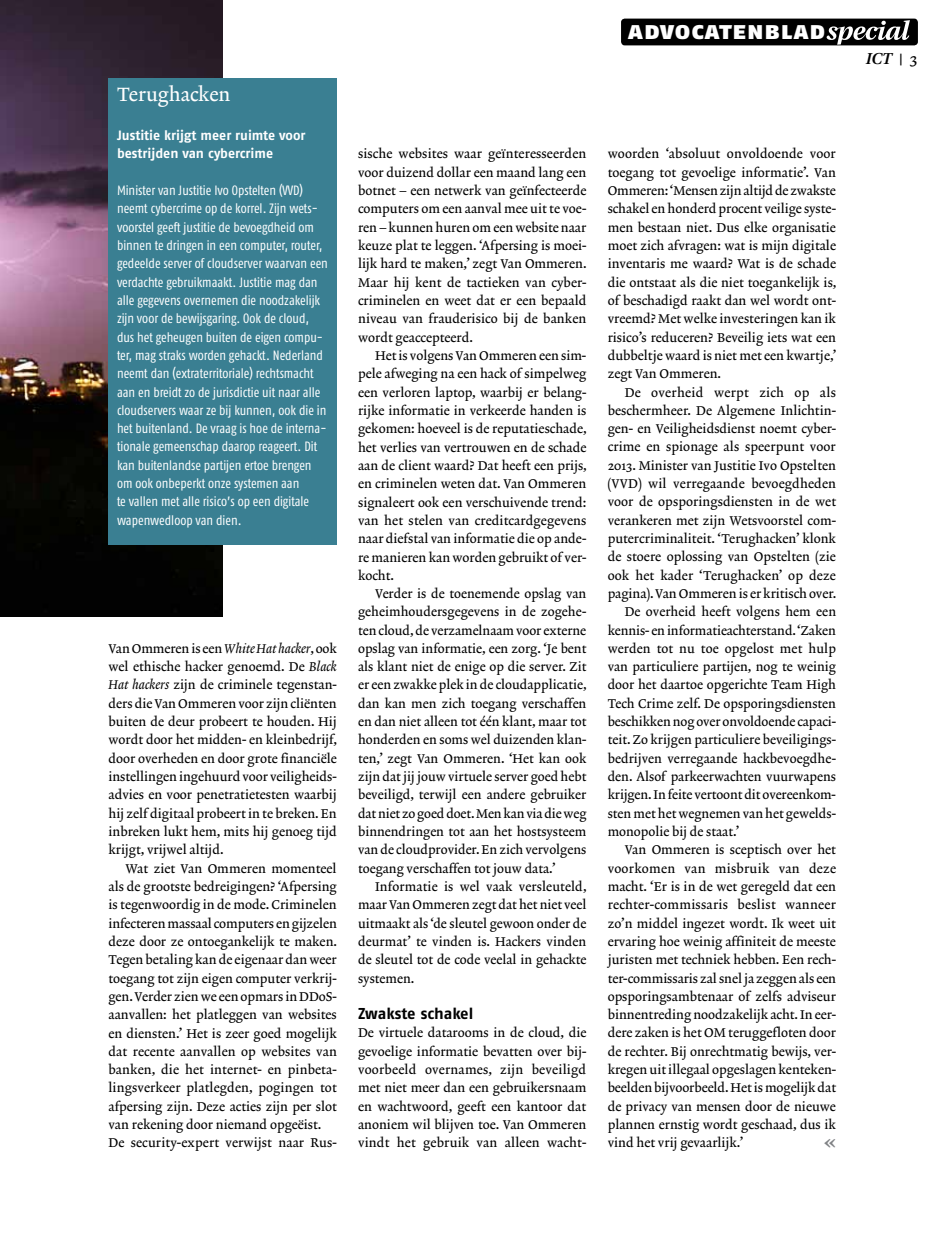
<style>
.page{position:relative;width:936px;height:1234px;background:#fff}
.page>*{position:absolute;margin:0;border:0;box-sizing:border-box;transform-origin:0 0}
.t1{font:24.75px "Fago No Black Lf Caps";letter-spacing:.03em;color:#fff}
.t2{font:21.9px "Lexicon No 2 Roman D Txt";color:#808285}
.t3{font:19.5px "Lexicon No 2 Roman A Txt";color:#fff}
.t4{font:15.75px "Fago No Bold Lf";letter-spacing:-.005em;color:#000}
.t5{font:italic 600 15.75px "Utopia";color:#000}
.t6{font:13.5px/18.3px "Fago Co Regular Lf";color:#fff}
.t7{font:13.5px/18.3px "Fago No Bold Lf";color:#fff}
.t8{font:12.9px/18.3px "Lexicon No 2 Roman A Txt";color:#000;text-align:justify}
.t9{font:12.9px "Lexicon No 2 Roman A Txt";letter-spacing:.02em;color:#000}
.s1{font-family:"Lexicon No 2 Italic A Txt"}
.s2{font-family:"Fago No Regular Lf Caps";font-weight:400;font-style:normal;font-size:12.75px}
.s3{font-family:"Lexicon No 2 Roman A Txt";font-weight:400;font-style:normal}
</style>
<div class="page">
<img style="left:0;top:0;width:223px;height:617px">
<div style="left:108px;top:78px;width:229px;height:467px;background:#3a7f92"></div>
<div style="left:621px;top:19px;width:296px;height:26px;background:#000;border-radius:4px"></div>
<svg style="left:826px;top:20px;width:83px;height:25px"></svg>
<h3 class="t3" style="left:117px;top:83px;width:115px">Terughacken</h3>
<p class="t7" style="left:117px;top:126px;width:190px">Justitie krijgt meer ruimte voor bestrijden van cybercrime</p>
<p class="t6" style="left:117px;top:181px;width:212px">Minister van Justitie Ivo Opstelten (VVD) neemt cybercrime op de korrel. Zijn wets&shy;voorstel geeft justitie de bevoegdheid om binnen te dringen in een computer, router, gedeelde server of cloudserver waarvan een verdachte gebruikmaakt. Justitie mag dan alle gegevens overnemen die noodzakelijk zijn voor de bewijsgaring. Ook de cloud, dus het geheugen buiten de eigen compu&shy;ter, mag straks worden gehackt. Nederland neemt dan (extraterritoriale) rechtsmacht aan en breidt zo de jurisdictie uit naar alle cloudservers waar ze bij kunnen, ook die in het buitenland. De vraag is hoe de interna&shy;tionale gemeenschap daarop reageert. Dit kan buitenlandse partijen ertoe brengen om ook onbeperkt onze systemen aan<br>te vallen met alle risico’s op een digitale wapenwedloop van dien.</p>
<p class="t8" style="left:108px;top:639px;width:230px">Van Ommeren is een <span class="s1">White Hat hacker</span>, ook wel ethische hacker genoemd. De <span class="s1">Black Hat hackers</span> zijn de criminele tegenstan&shy;ders die Van Ommeren voor zijn cliënten buiten de deur probeert te houden. Hij wordt door het midden- en kleinbedrijf, door overheden en door grote financiële instellingen ingehuurd voor veiligheids&shy;advies en voor penetratietesten waarbij hij zelf digitaal probeert in te breken. En inbreken lukt hem, mits hij genoeg tijd krijgt, vrijwel altijd.</p>
<p class="t8" style="left:108px;top:859px;width:230px;text-align:left;text-indent:17px">Wat ziet Van Ommeren momenteel als de grootste bedreigingen? ‘Afpersing is tegenwoordig in de mode. Criminelen infecteren massaal computers en gijzelen deze door ze ontoegankelijk te maken.<br>Tegen betaling kan de eigenaar dan weer toegang tot zijn eigen computer verkrij&shy;gen. Verder zien we een opmars in DDoS&shy;aanvallen: het platleggen van websites en diensten.’ Het is zeer goed mogelijk dat recente aanvallen op websites van banken, die het internet- en pinbeta&shy;lingsverkeer platlegden, pogingen tot afpersing zijn. Deze acties zijn per slot van rekening door niemand opgeëist.<br>De security-expert verwijst naar Rus-</p>
<h1 class="t1" style="left:628px;top:16px;width:199px">advocatenblad</h1>
<p class="t8" style="left:358px;top:145px;width:230px">sische websites waar geïnteresseerden voor duizend dollar een maand lang een botnet – een netwerk van geïnfecteerde computers om een aanval mee uit te voe&shy;ren – kunnen huren om een website naar keuze plat te leggen. ‘Afpersing is moei&shy;lijk hard te maken,’ zegt Van Ommeren.<br>Maar hij kent de tactieken van cyber&shy;criminelen en weet dat er een bepaald niveau van frauderisico bij de banken wordt geaccepteerd.</p>
<p class="t8" style="left:358px;top:347px;width:230px;text-indent:17px">Het is volgens Van Ommeren een sim&shy;pele afweging na een hack of simpelweg een verloren laptop, waarbij er belang&shy;rijke informatie in verkeerde handen is gekomen: hoeveel is de reputatieschade, het verlies van vertrouwen en de schade aan de client waard? Dat heeft een prijs, en criminelen weten dat. Van Ommeren signaleert ook een verschuivende trend: van het stelen van creditcardgegevens naar diefstal van informatie die op ande&shy;re manieren kan worden gebruikt of ver&shy;kocht.</p>
<p class="t8" style="left:358px;top:584px;width:230px;text-indent:17px">Verder is de toenemende opslag van geheimhoudersgegevens in de zogehe&shy;ten cloud, de verzamelnaam voor externe opslag van informatie, een zorg. ‘Je bent als klant niet de enige op die server. Zit er een zwakke plek in de cloudapplicatie, dan kan men zich toegang verschaffen en dan niet alleen tot één klant, maar tot honderden en soms wel duizenden klan&shy;ten,’ zegt Van Ommeren. ‘Het kan ook zijn dat jij jouw virtuele server goed hebt beveiligd, terwijl een andere gebruiker dat niet zo goed doet. Men kan via die weg binnendringen tot aan het hostsysteem van de cloudprovider. En zich vervolgens toegang verschaffen tot jouw data.’</p>
<p class="t8" style="left:358px;top:877px;width:230px;text-indent:17px">Informatie is wel vaak versleuteld, maar Van Ommeren zegt dat het niet veel uitmaakt als ‘de sleutel gewoon onder de deurmat’ te vinden is. Hackers vinden de sleutel tot de code veelal in gehackte systemen.</p>
<p class="t4" style="left:358px;top:1004px;width:117px">Zwakste schakel</p>
<p class="t8" style="left:358px;top:1024px;width:230px">De virtuele datarooms in de cloud, die gevoelige informatie bevatten over bij&shy;voorbeeld overnames, zijn beveiligd met niet meer dan een gebruikersnaam en wachtwoord, geeft een kantoor dat anoniem wil blijven toe. Van Ommeren vindt het gebruik van alleen wacht-</p>
<p class="t8" style="left:607px;top:145px;width:230px">woorden ‘absoluut onvoldoende voor toegang tot gevoelige informatie’. Van Ommeren: ‘Mensen zijn altijd de zwakste schakel en honderd procent veilige syste&shy;men bestaan niet. Dus elke organisatie moet zich afvragen: wat is mijn digitale inventaris me waard? Wat is de schade die ontstaat als die niet toegankelijk is, of beschadigd raakt dan wel wordt ont&shy;vreemd? Met welke investeringen kan ik risico’s reduceren? Beveilig iets wat een dubbeltje waard is niet met een kwartje,’ zegt Van Ommeren.</p>
<p class="t9" style="left:624px;top:384px;width:213px">De overheid werpt zich op als</p>
<p class="t8" style="left:607px;top:402px;width:230px">beschermheer. De Algemene Inlichtin-</p>
<p class="t8" style="left:607px;top:420px;width:230px">gen- en Veiligheidsdienst noemt cyber-</p>
<p class="t8" style="left:607px;top:438px;width:230px">crime en spionage als speerpunt voor</p>
<p class="t8" style="left:607px;top:456px;width:230px">2013. Minister van Justitie Ivo Opstelten</p>
<p class="t8" style="left:607px;top:475px;width:230px">(VVD) wil verregaande bevoegdheden</p>
<p class="t8" style="left:607px;top:493px;width:230px">voor de opsporingsdiensten in de wet</p>
<p class="t8" style="left:607px;top:511px;width:230px">verankeren met zijn Wetsvoorstel com-</p>
<p class="t8" style="left:607px;top:530px;width:230px">putercriminaliteit. ‘Terughacken’ klonk</p>
<p class="t8" style="left:607px;top:548px;width:230px">de stoere oplossing van Opstelten (zie</p>
<p class="t8" style="left:607px;top:566px;width:230px">ook het kader ‘Terughacken’ op deze</p>
<p class="t8" style="left:607px;top:585px;width:230px">pagina). Van Ommeren is er kritisch over.</p>
<p class="t8" style="left:624px;top:603px;width:213px">De overheid heeft volgens hem een</p>
<p class="t8" style="left:607px;top:621px;width:230px">kennis- en informatieachterstand. ‘Zaken</p>
<p class="t8" style="left:607px;top:639px;width:230px">werden tot nu toe opgelost met hulp</p>
<p class="t8" style="left:607px;top:658px;width:230px">van particuliere partijen, nog te weinig</p>
<p class="t8" style="left:607px;top:676px;width:230px">door het daartoe opgerichte Team High</p>
<p class="t8" style="left:607px;top:694px;width:230px">Tech Crime zelf. De opsporingsdiensten</p>
<p class="t8" style="left:607px;top:713px;width:230px">beschikken nog over onvoldoende capaci-</p>
<p class="t8" style="left:607px;top:731px;width:230px">teit. Zo krijgen particuliere beveiligings-</p>
<p class="t8" style="left:607px;top:749px;width:230px">bedrijven verregaande hackbevoegdhe-</p>
<p class="t8" style="left:607px;top:768px;width:230px">den. Alsof parkeerwachten vuurwapens</p>
<p class="t8" style="left:607px;top:786px;width:230px">krijgen. In feite vertoont dit overeenkom-</p>
<p class="t8" style="left:607px;top:804px;width:230px">sten met het wegnemen van het gewelds-</p>
<p class="t8" style="left:607px;top:822px;width:133px">monopolie bij de staat.’</p>
<p class="t8" style="left:624px;top:841px;width:213px">Van Ommeren is sceptisch over het</p>
<p class="t9" style="left:607px;top:860px;width:230px">voorkomen van misbruik van deze</p>
<p class="t8" style="left:607px;top:877px;width:230px">macht. ‘Er is in de wet geregeld dat een</p>
<p class="t9" style="left:607px;top:897px;width:230px">rechter-commissaris beslist wanneer</p>
<p class="t8" style="left:607px;top:914px;width:230px">zo’n middel ingezet wordt. Ik weet uit</p>
<p class="t8" style="left:607px;top:932px;width:230px">ervaring hoe weinig affiniteit de meeste</p>
<p class="t8" style="left:607px;top:951px;width:230px">juristen met techniek hebben. Een rech-</p>
<p class="t8" style="left:607px;top:969px;width:230px">ter-commissaris zal snel ja zeggen als een</p>
<p class="t8" style="left:607px;top:987px;width:230px">opsporingsambtenaar of zelfs adviseur</p>
<p class="t8" style="left:607px;top:1005px;width:230px">binnentreding noodzakelijk acht. In eer-</p>
<p class="t8" style="left:607px;top:1024px;width:230px">dere zaken is het OM teruggefloten door</p>
<p class="t8" style="left:607px;top:1042px;width:230px">de rechter. Bij onrechtmatig bewijs, ver-</p>
<p class="t8" style="left:607px;top:1060px;width:230px">kregen uit illegaal opgeslagen kenteken-</p>
<p class="t8" style="left:607px;top:1079px;width:230px">beelden bijvoorbeeld. Het is mogelijk dat</p>
<p class="t8" style="left:607px;top:1097px;width:230px">de privacy van mensen door de nieuwe</p>
<p class="t8" style="left:607px;top:1115px;width:230px">plannen ernstig wordt geschaad, dus ik</p>
<p class="t8" style="left:607px;top:1134px;width:137px">vind het vrij gevaarlijk.’</p>
<h2 class="t2" style="left:823px;top:1128px;width:14px">«</h2>
<p class="t5" style="left:865px;top:50px;width:54px">ICT <span class="s2">|</span> <span class="s3">3</span></p>
</div>
